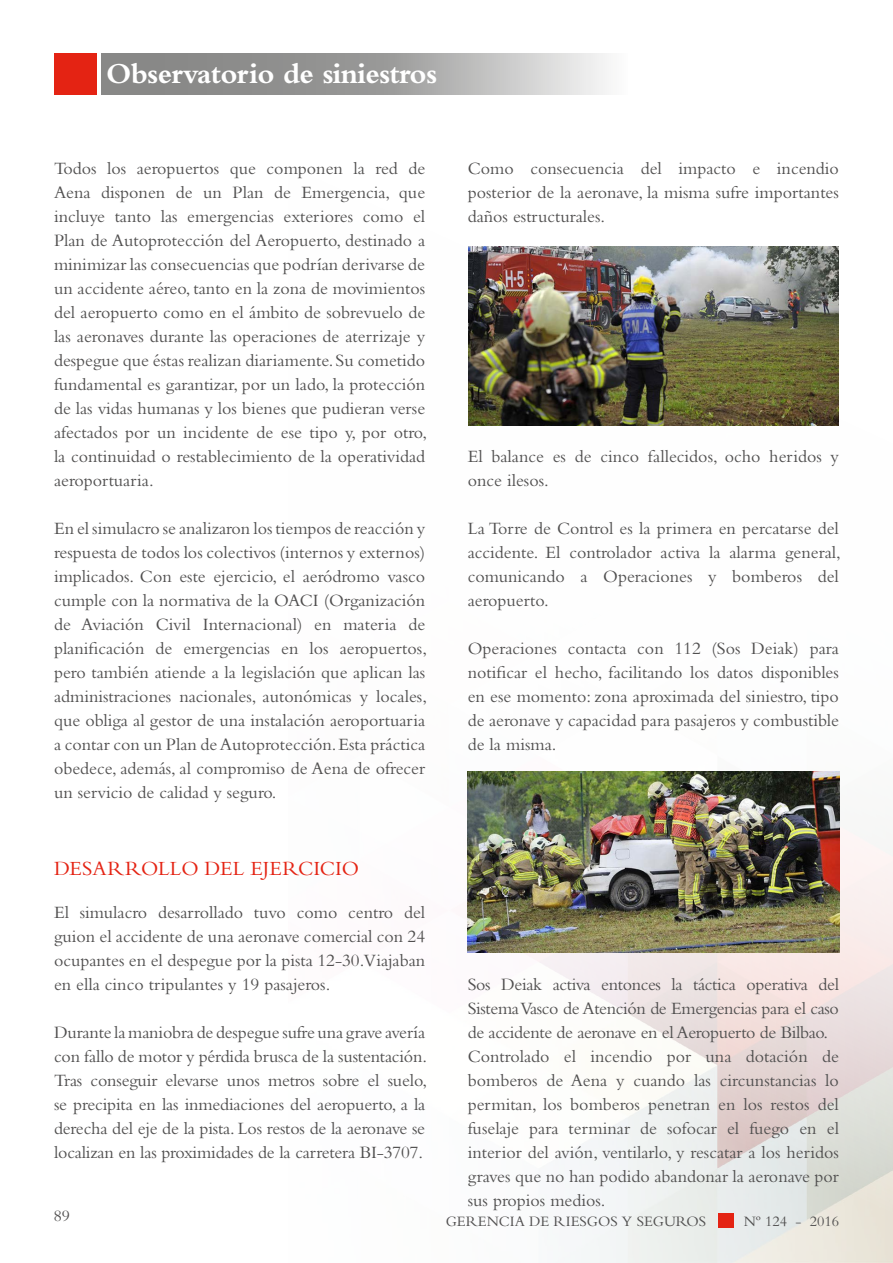
<style>
.page{position:relative;width:893px;height:1263px;background:#fff}
.page>*{position:absolute;margin:0;border:0;box-sizing:border-box;transform-origin:0 0}
.t1{font:700 30px "Bembo Std";letter-spacing:-.025em;color:#fff}
.t2{font:21px "Bembo Std";letter-spacing:-.005em;color:#e42313}
.t3{font:18px/24px "Bembo Std";color:#504f4f;text-align:justify}
.t4{font:16.5px "Bembo Std";color:#504f4f}
.t5{font:15px "Bembo Std";color:#504f4f}
</style>
<div class="page">
<svg style="left:467px;top:246px;width:426px;height:1017px"></svg>
<div style="left:54px;top:54px;width:43px;height:41px;background:#e42313"></div>
<svg style="left:101px;top:54px;width:506px;height:41px;background:#a6a6a6"></svg>
<div style="left:718px;top:1213px;width:15px;height:15px;background:#e42313"></div>
<img style="left:468px;top:247px;width:371px;height:178px">
<img style="left:468px;top:772px;width:371px;height:181px">
<h1 class="t1" style="left:106px;top:57px;width:332px">Observatorio de siniestros</h1>
<p class="t3" style="left:54px;top:156px;width:374px">Todos los aeropuertos que componen la red de Aena disponen de un Plan de Emergencia, que incluye tanto las emergencias exteriores como el Plan de Autoprotección del Aeropuerto, destinado a minimizar las consecuencias que podrían derivarse de un accidente aéreo, tanto en la zona de movimientos del aeropuerto como en el ámbito de sobrevuelo de las aeronaves durante las operaciones de aterrizaje y despegue que éstas realizan diariamente. Su cometido fundamental es garantizar, por un lado, la protección de las vidas humanas y los bienes que pudieran verse afectados por un incidente de ese tipo y, por otro, la continuidad o restablecimiento de la operatividad aeroportuaria.</p>
<p class="t3" style="left:54px;top:516px;width:374px">En el simulacro se analizaron los tiempos de reacción y respuesta de todos los colectivos (internos y externos) implicados. Con este ejercicio, el aeródromo vasco cumple con la normativa de la OACI (Organización de Aviación Civil Internacional) en materia de planificación de emergencias en los aeropuertos, pero también atiende a la legislación que aplican las administraciones nacionales, autonómicas y locales, que obliga al gestor de una instalación aeroportuaria a contar con un Plan de Autoprotección. Esta práctica obedece, además, al compromiso de Aena de ofrecer un servicio de calidad y seguro.</p>
<p class="t3" style="left:468px;top:156px;width:373px">Como consecuencia del impacto e incendio posterior de la aeronave, la misma sufre importantes daños estructurales.</p>
<p class="t3" style="left:468px;top:444px;width:373px">El balance es de cinco fallecidos, ocho heridos y once ilesos.</p>
<p class="t3" style="left:468px;top:516px;width:375px">La Torre de Control es la primera en percatarse del accidente. El controlador activa la alarma general, comunicando a Operaciones y bomberos del aeropuerto.</p>
<p class="t3" style="left:468px;top:636px;width:373px">Operaciones contacta con 112 (Sos Deiak) para notificar el hecho, facilitando los datos disponibles en ese momento: zona aproximada del siniestro, tipo de aeronave y capacidad para pasajeros y combustible de la misma.</p>
<p class="t2" style="left:54px;top:856px;width:306px">DESARROLLO DEL EJERCICIO</p>
<p class="t3" style="left:54px;top:900px;width:373px">El simulacro desarrollado tuvo como centro del guion el accidente de una aeronave comercial con 24 ocupantes en el despegue por la pista 12-30.Viajaban en ella cinco tripulantes y 19 pasajeros.</p>
<p class="t3" style="left:54px;top:1020px;width:374px">Durante la maniobra de despegue sufre una grave avería con fallo de motor y pérdida brusca de la sustentación.<br>Tras conseguir elevarse unos metros sobre el suelo, se precipita en las inmediaciones del aeropuerto, a la derecha del eje de la pista. Los restos de la aeronave se localizan en las proximidades de la carretera BI-3707.</p>
<p class="t4" style="left:54px;top:1206px;width:18px">89</p>
<p class="t3" style="left:468px;top:972px;width:373px;text-align:left">Sos Deiak activa entonces la táctica operativa del Sistema Vasco de Atención de Emergencias para el caso de accidente de aeronave en el Aeropuerto de Bilbao.<br>Controlado el incendio por una dotación de bomberos de Aena y cuando las circunstancias lo permitan, los bomberos penetran en los restos del fuselaje para terminar de sofocar el fuego en el interior del avión, ventilarlo, y rescatar a los heridos graves que no han podido abandonar la aeronave por sus propios medios.</p>
<p class="t5" style="left:446px;top:1212px;width:262px">GERENCIA DE RIESGOS Y SEGUROS</p>
<p class="t5" style="left:744px;top:1212px;width:97px">Nº 124 - 2016</p>
</div>
